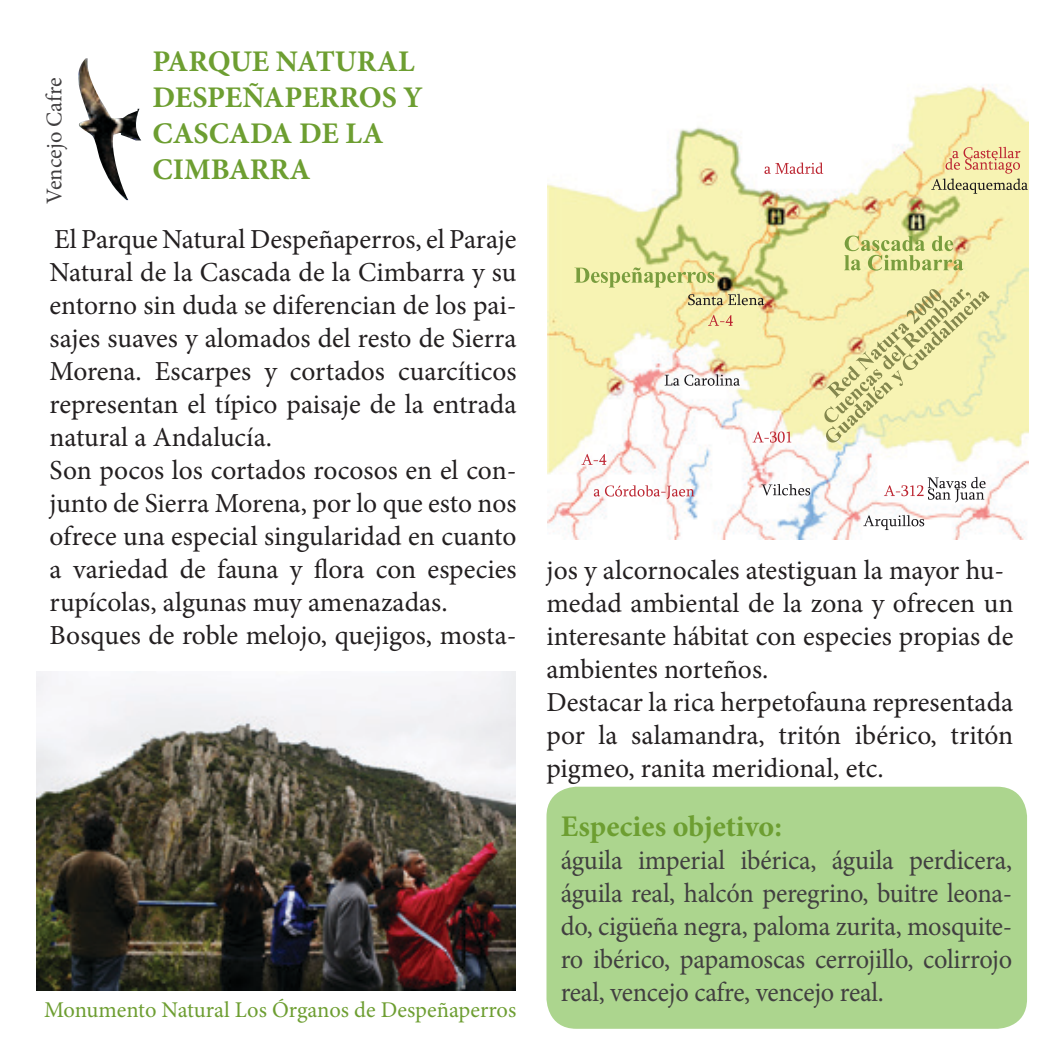
<style>
.page{position:relative;width:1063px;height:1063px;background:#fff}
.page>*{position:absolute;margin:0;border:0;box-sizing:border-box;transform-origin:0 0}
.t1{font:700 30px/36px "Minion Pro";color:#6d9e31}
.t2{font:27.5px/33px "Minion Pro";color:#231f20}
.t3{font:27.5px/33px "Minion Pro";letter-spacing:-.01em;color:#413f40;text-align:justify;scale:.96 1}
.t4{font:22.5px "Minion Pro";color:#6d9e31}
.t5{font:22.5px "Minion Pro";color:#413f40}
</style>
<div class="page">
<img style="left:37px;top:672px;width:478px;height:318px">
<img style="left:548px;top:86px;width:481px;height:453px">
<img style="left:605px;top:485px;width:66px;height:12px">
<img style="left:964px;top:147px;width:54px;height:11px">
<img style="left:826px;top:377px;width:25px;height:5px">
<img style="left:848px;top:336px;width:48px;height:45px">
<img style="left:890px;top:323px;width:11px;height:18px">
<img style="left:907px;top:289px;width:34px;height:11px">
<img style="left:824px;top:382px;width:42px;height:40px">
<img style="left:866px;top:369px;width:16px;height:13px">
<img style="left:882px;top:344px;width:19px;height:26px">
<img style="left:901px;top:300px;width:53px;height:50px">
<img style="left:950px;top:289px;width:21px;height:17px">
<img style="left:847px;top:400px;width:27px;height:26px">
<img style="left:866px;top:382px;width:27px;height:23px">
<img style="left:891px;top:349px;width:37px;height:37px">
<img style="left:940px;top:306px;width:33px;height:33px">
<img style="left:969px;top:291px;width:20px;height:20px">
<img style="left:845px;top:235px;width:108px;height:16px">
<img style="left:574px;top:267px;width:141px;height:16px">
<img style="left:931px;top:179px;width:90px;height:11px">
<img style="left:761px;top:484px;width:49px;height:11px">
<img style="left:863px;top:515px;width:61px;height:11px">
<img style="left:928px;top:477px;width:58px;height:11px">
<img style="left:688px;top:294px;width:65px;height:11px">
<img style="left:665px;top:374px;width:64px;height:12px">
<img style="left:775px;top:162px;width:48px;height:12px">
<img style="left:708px;top:315px;width:25px;height:11px">
<img style="left:582px;top:454px;width:24px;height:11px">
<img style="left:753px;top:431px;width:38px;height:12px">
<img style="left:884px;top:485px;width:40px;height:11px">
<img style="left:78px;top:58px;width:63px;height:142px">
<div style="left:546px;top:787px;width:481px;height:242px;background:#acd58e;border-radius:30px"></div>
<p class="t5" style="left:39px;top:204px;width:128px;rotate:-90deg">Vencejo Cafre</p>
<p class="t1" style="left:152px;top:43px;width:272px">PARQUE NATURAL<br>DESPEÑAPERROS Y<br>CASCADA DE LA<br>CIMBARRA</p>
<p class="t2" style="left:50px;top:223px;width:468px">El Parque Natural Despeñaperros, el Paraje Natural de la Cascada de la Cimbarra y su entorno sin duda se diferencian de los pai&shy;sajes suaves y alomados del resto de Sierra Morena. Escarpes y cortados cuarcíticos representan el típico paisaje de la entrada natural a Andalucía.<br>Son pocos los cortados rocosos en el con&shy;junto de Sierra Morena, por lo que esto nos ofrece una especial singularidad en cuanto a variedad de fauna y flora con especies rupícolas, algunas muy amenazadas.<br>Bosques de roble melojo, quejigos, mosta-</p>
<p class="t4" style="left:44px;top:995px;width:474px">Monumento Natural Los Órganos de Despeñaperros</p>
<p class="t2" style="left:547px;top:554px;width:468px">jos y alcornocales atestiguan la mayor hu&shy;medad ambiental de la zona y ofrecen un interesante hábitat con especies propias de ambientes norteños.<br>Destacar la rica herpetofauna representada por la salamandra, tritón ibérico, tritón pigmeo, ranita meridional, etc.</p>
<p class="t1" style="left:561px;top:808px;width:223px">Especies objetivo:</p>
<p class="t3" style="left:561px;top:844px;width:472px">águila imperial ibérica, águila perdicera, águila real, halcón peregrino, buitre leona&shy;do, cigüeña negra, paloma zurita, mosquite&shy;ro ibérico, papamoscas cerrojillo, colirrojo real, vencejo cafre, vencejo real.</p>
</div>
